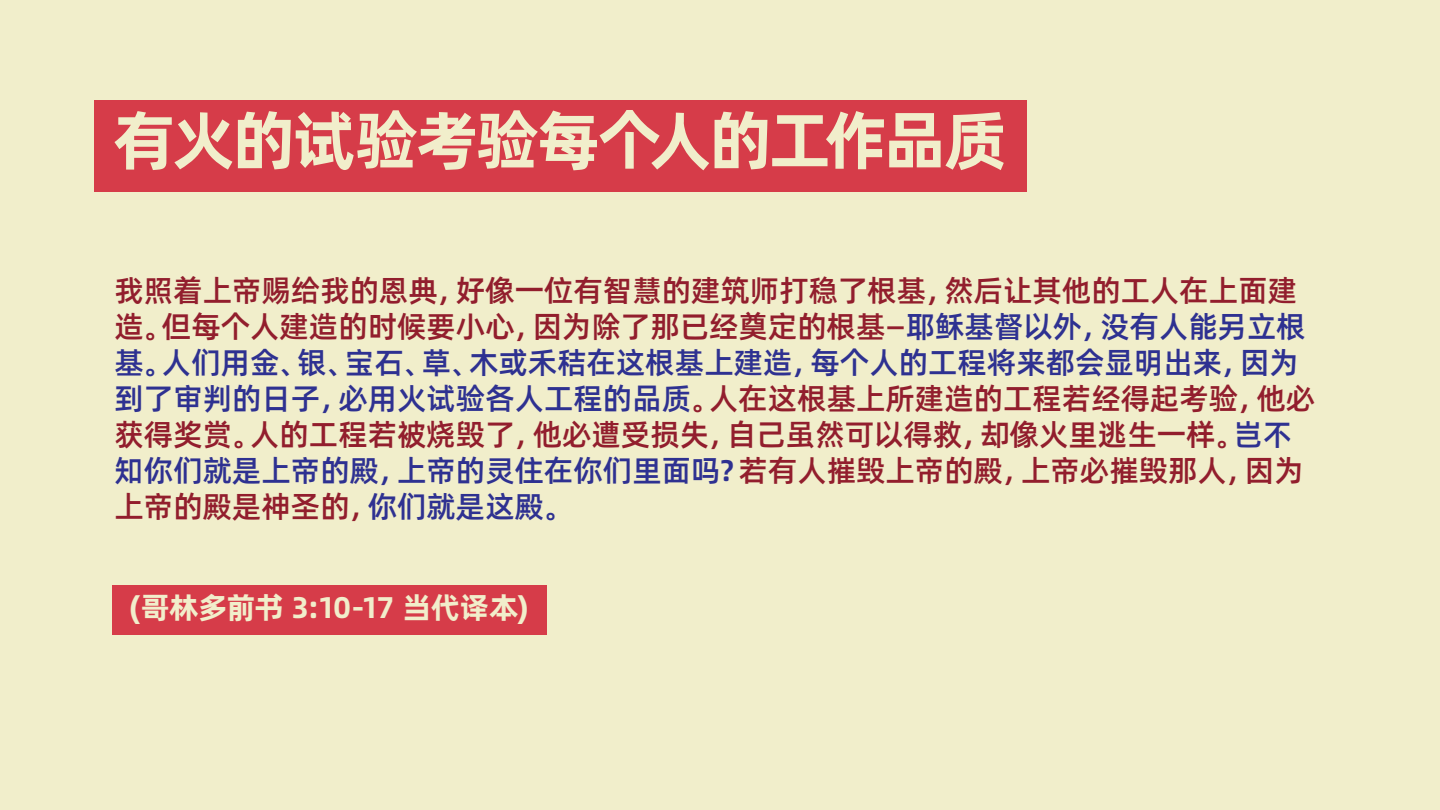
<style>
.page{position:relative;width:1440px;height:810px;background:#f1eecb}
.page>*{position:absolute;margin:0;border:0;box-sizing:border-box;transform-origin:0 0}
.t1{font:700 64.5px "Alibaba Pu Hui Ti";letter-spacing:-.045em;color:#f1eecb}
.t2{font:500 30px/36px "Alibaba Pu Hui Ti";color:#921e2d}
.t3{font:700 30px "Alibaba Pu Hui Ti";letter-spacing:-.025em;color:#f1eecb}
.s1{color:#2e3191}
</style>
<div class="page">
<div style="left:94px;top:100px;width:932px;height:92px;background:#d63c49"></div>
<div style="left:112px;top:585px;width:434px;height:50px;background:#d63c49"></div>
<h1 class="t1" style="left:113px;top:89px;width:896px">有火的试验考验每个人的工作品质</h1>
<p class="t2" style="left:115px;top:271px;width:1202px">我照着上帝赐给我的恩典，好像一位有智慧的建筑师打稳了根基，然后让其他的工人在上面建造。但每个人建造的时候要小心，因为除了那已经奠定的根基—<span class="s1">耶稣基督以外，没有人能另立根基。人们用金、银、宝石、草、木或禾秸在这根基上建造，每个人的工程将来都会显明出来，因为到了审判的日子，必用火试验各人工程的品质</span>。人在这根基上所建造的工程若经得起考验，他必获得奖赏。人的工程若被烧毁了，他必遭受损失，自己虽然可以得救，却像火里逃生一样。<span class="s1">岂不知你们就是上帝的殿，上帝的灵住在你们里面吗？</span>若有人摧毁上帝的殿，上帝必摧毁那人，因为上帝的殿是神圣的，<span class="s1">你们就是这殿。</span></p>
<p class="t3" style="left:129px;top:583px;width:401px">(哥林多前书 3:10-17 当代译本)</p>
</div>
